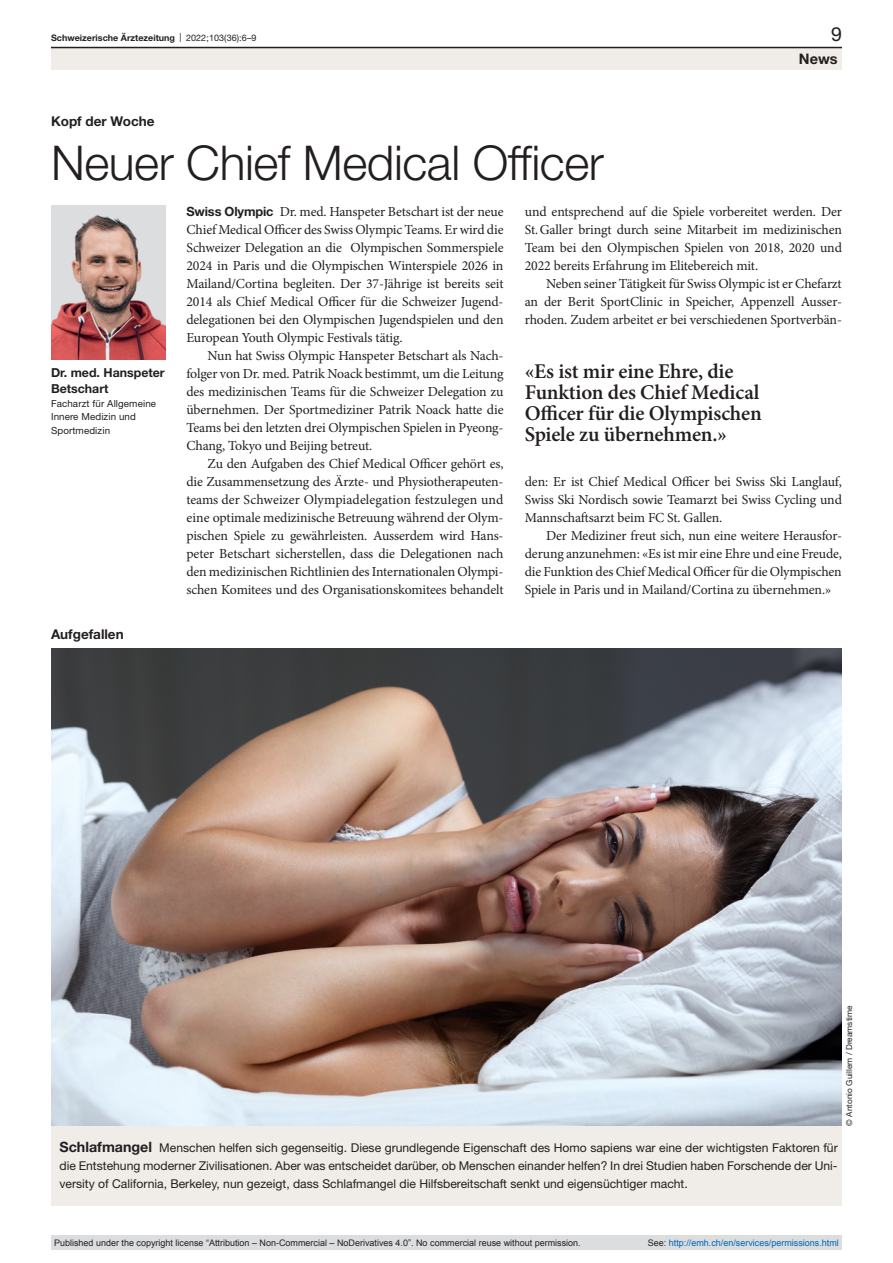
<style>
.page{position:relative;width:893px;height:1263px;background:#fff}
.page>*{position:absolute;margin:0;border:0;box-sizing:border-box;transform-origin:0 0}
.article-title-L32{font:300 48px "Helvetica Neue LT Pro";letter-spacing:-.01em;color:#231f20}
.quote{font:600 21px/21px "Minion Pro";letter-spacing:-.01em;color:#231f20}
.t1{font:19.5px "Helvetica Neue LT Pro";color:#231f20}
.t2{font:700 14.55px "Helvetica Neue LT Pro";color:#231f20}
.paragraph-indent{font:13.8px/18px "Minion Pro";letter-spacing:-.01em;color:#231f20;text-align:justify}
.paragraph{font:13.8px/18px "Minion Pro";letter-spacing:-.01em;color:#231f20;text-align:justify}
.pre-heading{font:700 13.5px "Helvetica Neue LT Pro";color:#231f20}
.authors{font:700 12.3px/16.5px "Helvetica Neue LT Pro";color:#231f20}
.box-paragraph{font:12.15px/18px "Helvetica Neue LT Pro";color:#231f20;text-align:justify}
.affiliations{font:9.75px/13.5px "Helvetica Neue LT Pro";letter-spacing:.01em;color:#231f20}
.t3{font:9px "Arial";color:#231f20}
.t4{font:9px "Arial";color:#0066b3}
.t5{font:700 9px "Helvetica Neue LT Pro";color:#231f20}
.t6{font:8.25px "Helvetica Neue LT Pro";letter-spacing:.005em;color:#231f20}
.s1{font-weight:400}
.s2{font-family:"Helvetica Neue LT Pro";font-weight:700;font-size:12.75px}
.s3{font-weight:700;font-size:14.25px}
.s4{color:#231f20}
</style>
<div class="page">
<img style="left:51px;top:205px;width:114px;height:154px">
<div style="left:51px;top:1125px;width:791px;height:81px;background:#f0ece7"></div>
<img style="left:51px;top:648px;width:791px;height:477px">
<div style="left:51px;top:48px;width:791px;height:22px;background:#f0ece7"></div>
<hr style="left:51px;top:47px;width:791px;height:1px;background:#231f20">
<div style="left:51px;top:1235px;width:791px;height:15px;background:#dcdddf"></div>
<p class="t5" style="left:51px;top:32px;width:207px">Schweizerische Ärztezeitung <span class="s1">| 2022;103(36):6–9</span></p>
<h3 class="t1" style="left:831px;top:22px;width:12px">9</h3>
<p class="pre-heading" style="left:51px;top:112px;width:105px">Kopf der Woche</p>
<p class="article-title-L32" style="left:51px;top:134px;width:554px">Neuer Chief Medical Officer</p>
<p class="t2" style="left:799px;top:49px;width:40px">News</p>
<p class="authors" style="left:51px;top:364px;width:115px">Dr. med. Hanspeter<br>Betschart</p>
<p class="affiliations" style="left:51px;top:396px;width:107px">Facharzt für Allgemeine<br>Innere Medizin und<br>Sportmedizin</p>
<p class="pre-heading" style="left:51px;top:625px;width:74px">Aufgefallen</p>
<p class="paragraph" style="left:186px;top:203px;width:319px"><span class="s2">Swiss Olympic</span> Dr. med. Hanspeter Betschart ist der neue Chief Medical Officer des Swiss Olympic Teams. Er wird die Schweizer Delegation an die Olympischen Sommerspiele 2024 in Paris und die Olympischen Winterspiele 2026 in Mailand/Cortina begleiten. Der 37-Jährige ist bereits seit 2014 als Chief Medical Officer für die Schweizer Jugend&shy;delegationen bei den Olympischen Jugendspielen und den European Youth Olympic Festivals tätig.</p>
<p class="paragraph-indent" style="left:186px;top:347px;width:319px;text-indent:21px">Nun hat Swiss Olympic Hanspeter Betschart als Nach&shy;folger von Dr. med. Patrik Noack bestimmt, um die Leitung des medizinischen Teams für die Schweizer Delegation zu übernehmen. Der Sportmediziner Patrik Noack hatte die Teams bei den letzten drei Olympischen Spielen in Pyeong-Chang, Tokyo und Beijing betreut.</p>
<p class="paragraph-indent" style="left:186px;top:455px;width:319px;text-indent:21px">Zu den Aufgaben des Chief Medical Officer gehört es, die Zusammensetzung des Ärzte- und Physiotherapeuten&shy;teams der Schweizer Olympiadelegation festzulegen und eine optimale medizinische Betreuung während der Olym&shy;pischen Spiele zu gewährleisten. Ausserdem wird Hans&shy;peter Betschart sicherstellen, dass die Delegationen nach den medizinischen Richtlinien des Internationalen Olympi&shy;schen Komitees und des Organisationskomitees behandelt</p>
<p class="paragraph-indent" style="left:525px;top:203px;width:319px">und entsprechend auf die Spiele vorbereitet werden. Der St.Galler bringt durch seine Mitarbeit im medizinischen Team bei den Olympischen Spielen von 2018, 2020 und 2022 bereits Erfahrung im Elitebereich mit.</p>
<p class="paragraph-indent" style="left:525px;top:275px;width:319px;text-indent:21px">Neben seiner Tätigkeit für Swiss Olympic ist er Chefarzt an der Berit SportClinic in Speicher, Appenzell Ausser&shy;rhoden. Zudem arbeitet er bei verschiedenen Sportverbän-</p>
<p class="quote" style="left:525px;top:361px;width:238px">«Es ist mir eine Ehre, die<br>Funktion des Chief Medical<br>Officer für die Olympischen<br>Spiele zu übernehmen.»</p>
<p class="paragraph-indent" style="left:525px;top:473px;width:319px">den: Er ist Chief Medical Officer bei Swiss Ski Langlauf, Swiss Ski Nordisch sowie Teamarzt bei Swiss Cycling und Mannschaftsarzt beim FC St. Gallen.</p>
<p class="paragraph-indent" style="left:525px;top:527px;width:319px;text-indent:21px">Der Mediziner freut sich, nun eine weitere Herausfor&shy;derung anzunehmen: «Es ist mir eine Ehre und eine Freude, die Funktion des Chief Medical Officer für die Olympischen Spiele in Paris und in Mailand/Cortina zu übernehmen.»</p>
<p class="t6" style="left:844px;top:1125px;width:122px;rotate:-90deg">© Antonio Guillem / Dreamstime</p>
<p class="box-paragraph" style="left:60px;top:1138px;width:780px"><span class="s3">Schlafmangel</span> Menschen helfen sich gegenseitig. Diese grundlegende Eigenschaft des Homo sapiens war eine der wichtigsten Faktoren für die Entstehung moderner Zivilisationen. Aber was entscheidet darüber, ob Menschen einander helfen? In drei Studien haben Forschende der Uni&shy;versity of California, Berkeley, nun gezeigt, dass Schlafmangel die Hilfsbereitschaft senkt und eigensüchtiger macht.</p>
<p class="t3" style="left:54px;top:1237px;width:528px">Published under the copyright license “Attribution – Non-Commercial – NoDerivatives 4.0”. No commercial reuse without permission.</p>
<p class="t4" style="left:648px;top:1237px;width:193px"><span class="s4">See:</span> http://emh.ch/en/services/permissions.html</p>
</div>
